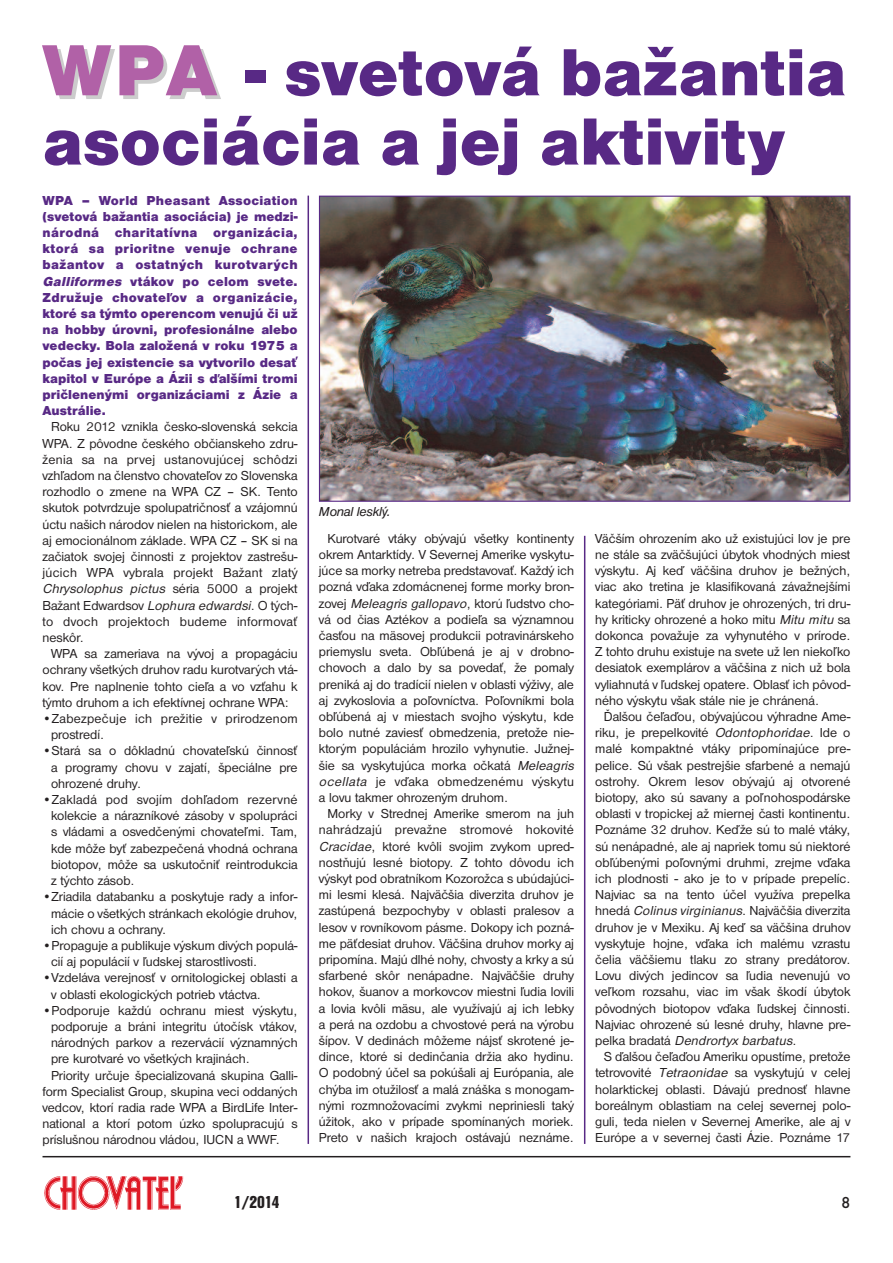
<style>
.page{position:relative;width:893px;height:1263px;background:#fff}
.page>*{position:absolute;margin:0;border:0;box-sizing:border-box;transform-origin:0 0}
.t1{font:69px/69.3px "Nimbus San DCE Blac";color:#582985}
.t2{font:18px "Nimbus San DCE Blac Cond";color:#231f20}
.t3{font:500 16.5px "Futura TCE";color:#231f20}
.t4{font:13.5px/16.2px "Nimbus San DCE";color:#231f20;text-align:justify}
.t5{font:13.5px/16.2px "Nimbus San DCE Blac";color:#582985;text-align:justify}
.t6{font:13.5px/16.2px "Nimbus San DCE";letter-spacing:.02em;color:#231f20}
.t7{font:italic 13.5px "Nimbus San DCE";letter-spacing:-.025em;color:#231f20}
.s1{font-size:75px;color:#b161a7}
.s2{font-style:italic}
</style>
<div class="page">
<hr style="left:43px;top:1156px;width:807px;height:1px;background:#231f20">
<img style="left:44px;top:1176px;width:140px;height:34px">
<hr style="left:308px;top:196px;width:1px;height:948px;background:#582985">
<hr style="left:584px;top:536px;width:1px;height:608px;background:#582985">
<img style="left:321px;top:198px;width:527px;height:302px">
<div style="left:319px;top:196px;width:531px;height:306px;border:1px solid #582985"></div>
<h1 class="t1" style="left:43px;top:37px;width:805px"><span class="s1">WPA</span> - svetová bažantia asociácia a jej aktivity</h1>
<p class="t5" style="left:43px;top:192px;width:257px">WPA – World Pheasant Association (svetová bažantia asociácia) je medzi&shy;národná charitatívna organizácia, ktorá sa prioritne venuje ochrane bažantov a ostatných kurotvarých <span class="s2">Galliformes</span> vtákov po celom svete.<br>Združuje chovateľov a organizácie, ktoré sa týmto operencom venujú či už na hobby úrovni, profesionálne alebo vedecky. Bola založená v roku 1975 a počas jej existencie sa vytvorilo desať kapitol v Európe a Ázii s ďalšími tromi pričlenenými organizáciami z Ázie a Austrálie.</p>
<p class="t4" style="left:43px;top:419px;width:257px;text-indent:9px">Roku 2012 vznikla česko-slovenská sekcia WPA. Z pôvodne českého občianskeho zdru&shy;ženia sa na prvej ustanovujúcej schôdzi vzhľadom na členstvo chovateľov zo Slovenska rozhodlo o zmene na WPA CZ – SK. Tento skutok potvrdzuje spolupatričnosť a vzájomnú úctu našich národov nielen na historickom, ale aj emocionálnom základe. WPA CZ – SK si na začiatok svojej činnosti z projektov zastrešu&shy;júcich WPA vybrala projekt Bažant zlatý <span class="s2">Chrysolophus pictus</span> séria 5000 a projekt Bažant Edwardsov <span class="s2">Lophuraedwardsi</span>. O tých&shy;to dvoch projektoch budeme informovať neskôr.</p>
<p class="t4" style="left:43px;top:645px;width:257px;text-indent:9px">WPA sa zameriava na vývoj a propagáciu ochrany všetkých druhov radu kurotvarých vtá&shy;kov. Pre naplnenie tohto cieľa a vo vzťahu k týmto druhom a ich efektívnej ochrane WPA:</p>
<p class="t6" style="left:51px;top:710px;width:248px;text-indent:-9px">•Zabezpečuje ich prežitie v prirodzenom prostredí.</p>
<p class="t4" style="left:51px;top:743px;width:248px;text-indent:-9px">•Stará sa o dôkladnú chovateľskú činnosť a programy chovu v zajatí, špeciálne pre ohrozené druhy.</p>
<p class="t4" style="left:51px;top:791px;width:248px;text-indent:-9px">•Zakladá pod svojím dohľadom rezervné kolekcie a nárazníkové zásoby v spolupráci s vládami a osvedčenými chovateľmi. Tam, kde môže byť zabezpečená vhodná ochrana biotopov, môže sa uskutočniť reintrodukcia z týchto zásob.</p>
<p class="t4" style="left:51px;top:888px;width:248px;text-indent:-9px">•Zriadila databanku a poskytuje rady a infor&shy;mácie o všetkých stránkach ekológie druhov, ich chovu a ochrany.</p>
<p class="t4" style="left:51px;top:937px;width:248px;text-indent:-9px">•Propaguje a publikuje výskum divých populá&shy;cií aj populácií v ľudskej starostlivosti.</p>
<p class="t4" style="left:51px;top:969px;width:248px;text-indent:-9px">•Vzdeláva verejnosť v ornitologickej oblasti a v oblasti ekologických potrieb vtáctva.</p>
<p class="t4" style="left:43px;top:1002px;width:257px">•Podporuje každú ochranu miest výskytu,</p>
<p class="t4" style="left:51px;top:1018px;width:248px">podporuje a bráni integritu útočísk vtákov,</p>
<p class="t4" style="left:51px;top:1034px;width:248px">národných parkov a rezervácií významných</p>
<p class="t4" style="left:51px;top:1050px;width:200px">pre kurotvaré vo všetkých krajinách.</p>
<p class="t4" style="left:51px;top:1067px;width:248px">Priority určuje špecializovaná skupina Galli-</p>
<p class="t4" style="left:42px;top:1083px;width:257px">form Specialist Group, skupina veci oddaných</p>
<p class="t4" style="left:42px;top:1099px;width:257px">vedcov, ktorí radia rade WPA a BirdLife Inter-</p>
<p class="t4" style="left:42px;top:1115px;width:257px">national a ktorí potom úzko spolupracujú s</p>
<p class="t4" style="left:42px;top:1131px;width:239px">príslušnou národnou vládou, IUCN a WWF.</p>
<p class="t7" style="left:319px;top:503px;width:73px">Monal lesklý.</p>
<p class="t4" style="left:319px;top:530px;width:258px;text-align:left;text-indent:9px">Kurotvaré vtáky obývajú všetky kontinenty okrem Antarktídy. V Severnej Amerike vyskytu&shy;júce sa morky netreba predstavovať. Každý ich pozná vďaka zdomácnenej forme morky bron&shy;zovej <span class="s2">Meleagris gallopavo</span>, ktorú ľudstvo cho&shy;vá od čias Aztékov a podieľa sa významnou časťou na mäsovej produkcii potravinárskeho priemyslu sveta. Obľúbená je aj v drobno&shy;chovoch a dalo by sa povedať, že pomaly preniká aj do tradícií nielen v oblasti výživy, ale aj zvykoslovia a poľovníctva. Poľovníkmi bola obľúbená aj v miestach svojho výskytu, kde bolo nutné zaviesť obmedzenia, pretože nie&shy;ktorým populáciám hrozilo vyhynutie. Južnej&shy;šie sa vyskytujúca morka očkatá <span class="s2">Meleagris ocellata</span> je vďaka obmedzenému výskytu a lovu takmer ohrozeným druhom.</p>
<p class="t4" style="left:319px;top:805px;width:257px;text-indent:9px">Morky v Strednej Amerike smerom na juh nahrádzajú prevažne stromové hokovité <span class="s2">Cracidae</span>, ktoré kvôli svojim zvykom upred&shy;nostňujú lesné biotopy. Z tohto dôvodu ich výskyt pod obratníkom Kozorožca s ubúdajúci&shy;mi lesmi klesá. Najväčšia diverzita druhov je zastúpená bezpochyby v oblasti pralesov a lesov v rovníkovom pásme. Dokopy ich pozná&shy;me päťdesiat druhov. Väčšina druhov morky aj pripomína. Majú dlhé nohy, chvosty a krky a sú sfarbené skôr nenápadne. Najväčšie druhy hokov, šuanov a morkovcov miestni ľudia lovili a lovia kvôli mäsu, ale využívajú aj ich lebky a perá na ozdobu a chvostové perá na výrobu šípov. V dedinách môžeme nájsť skrotené je&shy;dince, ktoré si dedinčania držia ako hydinu.<br>O podobný účel sa pokúšali aj Európania, ale chýba im otužilosť a malá znáška s monogam&shy;nými rozmnožovacími zvykmi nepriniesli taký úžitok, ako v prípade spomínaných moriek.<br>Preto v našich krajoch ostávajú neznáme.</p>
<p class="t4" style="left:595px;top:530px;width:257px">Väčším ohrozením ako už existujúci lov je pre ne stále sa zväčšujúci úbytok vhodných miest výskytu. Aj keď väčšina druhov je bežných, viac ako tretina je klasifikovaná závažnejšími kategóriami. Päť druhov je ohrozených, tri dru&shy;hy kriticky ohrozené a hoko mitu <span class="s2">Mitu mitu</span> sa dokonca považuje za vyhynutého v prírode.<br>Z tohto druhu existuje na svete už len niekoľko desiatok exemplárov a väčšina z nich už bola vyliahnutá v ľudskej opatere. Oblasť ich pôvod&shy;ného výskytu však stále nie je chránená.</p>
<p class="t4" style="left:595px;top:708px;width:257px;text-indent:9px">Ďalšou čeľaďou, obývajúcou výhradne Ame&shy;riku, je prepelkovité <span class="s2">Odontophoridae</span>. Ide o malé kompaktné vtáky pripomínajúce pre&shy;pelice. Sú však pestrejšie sfarbené a nemajú ostrohy. Okrem lesov obývajú aj otvorené biotopy, ako sú savany a poľnohospodárske oblasti v tropickej až miernej časti kontinentu.<br>Poznáme 32 druhov. Keďže sú to malé vtáky, sú nenápadné, ale aj napriek tomu sú niektoré obľúbenými poľovnými druhmi, zrejme vďaka ich plodnosti - ako je to v prípade prepelíc.<br>Najviac sa na tento účel využíva prepelka hnedá <span class="s2">Colinusvirginianus</span>. Najväčšia diverzita druhov je v Mexiku. Aj keď sa väčšina druhov vyskytuje hojne, vďaka ich malému vzrastu čelia väčšiemu tlaku zo strany predátorov.<br>Lovu divých jedincov sa ľudia nevenujú vo veľkom rozsahu, viac im však škodí úbytok pôvodných biotopov vďaka ľudskej činnosti.<br>Najviac ohrozené sú lesné druhy, hlavne pre&shy;pelka bradatá <span class="s2">Dendrortyx barbatus</span>.</p>
<p class="t4" style="left:595px;top:1048px;width:257px;text-indent:9px">S ďalšou čeľaďou Ameriku opustíme, pretože tetrovovité <span class="s2">Tetraonidae</span> sa vyskytujú v celej holarktickej oblasti. Dávajú prednosť hlavne boreálnym oblastiam na celej severnej polo&shy;guli, teda nielen v Severnej Amerike, ale aj v Európe a v severnej časti Ázie. Poznáme 17</p>
<h2 class="t2" style="left:234px;top:1191px;width:47px">1/2014</h2>
<p class="t3" style="left:841px;top:1192px;width:11px">8</p>
</div>
